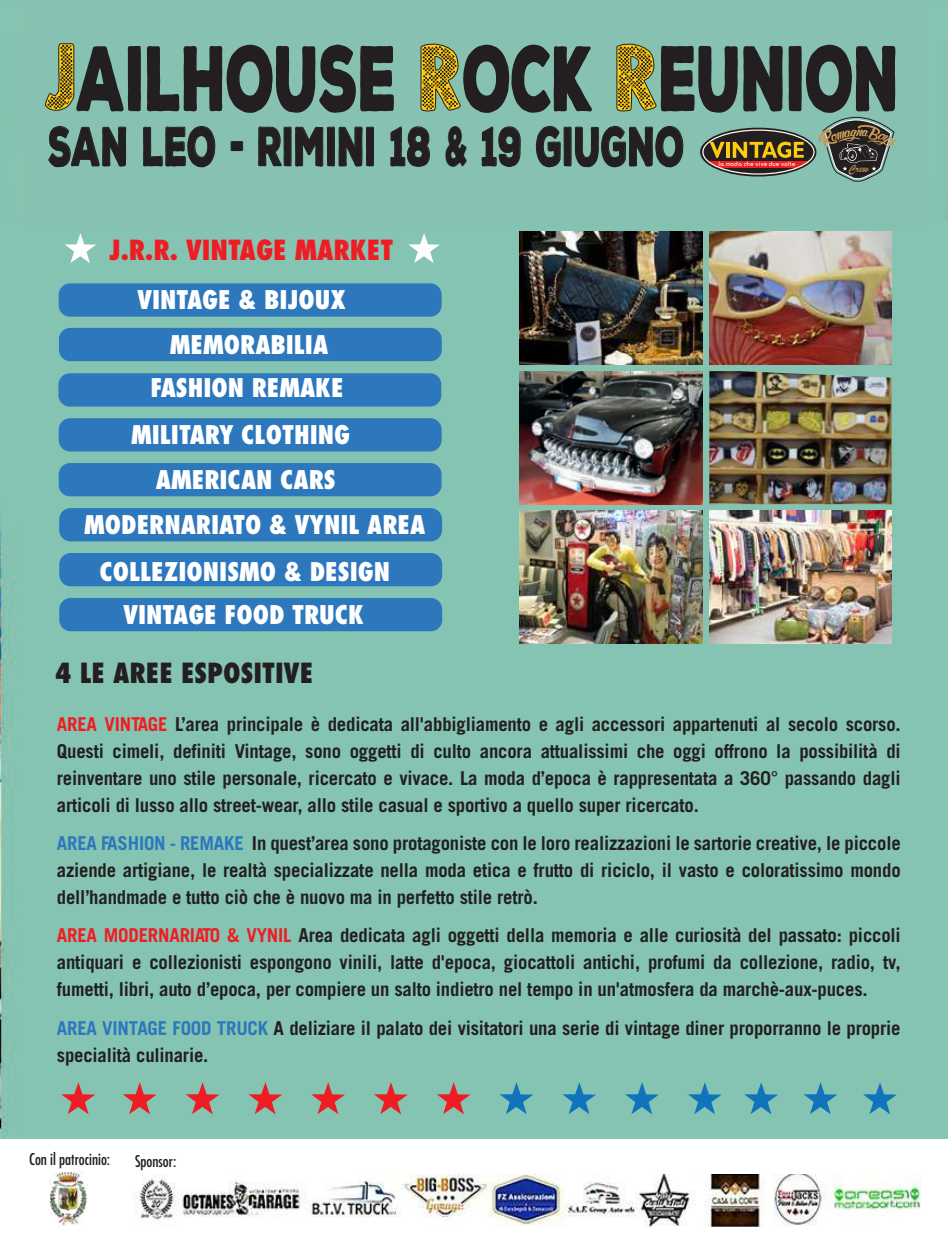
<style>
.page{position:relative;width:948px;height:1238px;background:#fff}
.page>*{position:absolute;margin:0;border:0;box-sizing:border-box;transform-origin:0 0}
.t1{font:900 87.75px "Nexa Rust Sans";color:#231f20;scale:.63 1}
.t2{font:900 53.1px "Nexa Rust Sans";color:#231f20;scale:.63 1}
.t3{font:800 condensed 27px "Futura";color:#ee1d23}
.t4{font:800 condensed 27px "Futura";color:#231f20}
.t5{font:800 condensed 24.97px/45px "Futura";color:#fff}
.t6{font:700 19.12px/27px "Trade Gothic";letter-spacing:-.01em;color:#231f20;text-align:justify}
.t7{font:condensed 15.75px "Futura";color:#231f20}
.t8{font:12.15px "Brush Script";color:#c69953}
.t9{font:500 6.3px "Ronda";color:#fcf6e4}
.s1{font-family:"Vintage Display";font-weight:400;font-size:65.25px;color:#fecc0e}
.s2{font-family:"Heavitas";font-weight:400}
.s3{color:#ee1d23}
.s4{color:#2d77bd}
</style>
<div class="page">
<div style="left:0;top:0;width:947px;height:1138px;background:#85c4b2"></div>
<svg style="left:123px;top:1082px;width:34px;height:32px"></svg>
<svg style="left:185px;top:1082px;width:34px;height:32px"></svg>
<svg style="left:61px;top:1082px;width:34px;height:32px"></svg>
<svg style="left:248px;top:1082px;width:34px;height:32px"></svg>
<svg style="left:311px;top:1082px;width:34px;height:32px"></svg>
<svg style="left:374px;top:1082px;width:33px;height:32px"></svg>
<svg style="left:436px;top:1082px;width:34px;height:32px"></svg>
<svg style="left:499px;top:1082px;width:34px;height:32px"></svg>
<svg style="left:562px;top:1082px;width:34px;height:32px"></svg>
<svg style="left:625px;top:1082px;width:33px;height:32px"></svg>
<svg style="left:687px;top:1082px;width:34px;height:32px"></svg>
<svg style="left:744px;top:1082px;width:33px;height:32px"></svg>
<svg style="left:803px;top:1082px;width:34px;height:32px"></svg>
<svg style="left:862px;top:1082px;width:34px;height:32px"></svg>
<div style="left:59px;top:283px;width:382px;height:34px;background:#2d77bd;border-radius:11px"></div>
<div style="left:59px;top:328px;width:382px;height:33px;background:#2d77bd;border-radius:11px"></div>
<div style="left:58px;top:373px;width:383px;height:33px;background:#2d77bd;border-radius:11px"></div>
<div style="left:59px;top:418px;width:382px;height:33px;background:#2d77bd;border-radius:11px"></div>
<div style="left:59px;top:553px;width:383px;height:33px;background:#2d77bd;border-radius:11px"></div>
<div style="left:59px;top:598px;width:383px;height:33px;background:#2d77bd;border-radius:11px"></div>
<div style="left:59px;top:508px;width:383px;height:33px;background:#2d77bd;border-radius:11px"></div>
<div style="left:59px;top:463px;width:382px;height:33px;background:#2d77bd;border-radius:11px"></div>
<img style="left:520px;top:371px;width:182px;height:133px">
<img style="left:520px;top:510px;width:182px;height:133px">
<img style="left:520px;top:232px;width:182px;height:133px">
<img style="left:709px;top:371px;width:182px;height:133px">
<img style="left:709px;top:510px;width:182px;height:133px">
<img style="left:709px;top:232px;width:182px;height:133px">
<svg style="left:45px;top:0;width:852px;height:207px;background:#7eb0a2"></svg>
<svg style="left:64px;top:233px;width:32px;height:30px"></svg>
<svg style="left:408px;top:233px;width:31px;height:30px"></svg>
<img style="left:135px;top:1174px;width:786px;height:53px">
<img style="left:49px;top:1171px;width:39px;height:55px">
<h1 class="t1" style="left:44px;top:19px;width:1359px"><span class="s1">J</span>AILHOUSE <span class="s1">R</span>OCK <span class="s1">R</span>EUNION</h1>
<h2 class="t2" style="left:48px;top:111px;width:1011px">SAN LEO <span class="s2">-</span> RIMINI 18 <span class="s2">&amp;</span> 19 GIUGNO</h2>
<p class="t9" style="left:718px;top:160px;width:78px">la moda che vive due volte</p>
<p class="t8" style="left:847px;top:161px;width:22px;rotate:-4deg">Crew</p>
<h3 class="t3" style="left:109px;top:233px;width:285px">J.R.R. VINTAGE MARKET</h3>
<h3 class="t5" style="left:170px;top:277px;width:177px;text-indent:-33px">VINTAGE &amp; BIJOUX<br>MEMORABILIA</h3>
<h3 class="t5" style="left:150px;top:365px;width:195px">FASHION REMAKE</h3>
<h3 class="t5" style="left:131px;top:412px;width:220px">MILITARY CLOTHING</h3>
<h3 class="t5" style="left:156px;top:457px;width:181px">AMERICAN CARS</h3>
<h3 class="t5" style="left:84px;top:502px;width:342px">MODERNARIATO &amp; VYNIL AREA</h3>
<h3 class="t5" style="left:99px;top:549px;width:292px;line-height:43.6px;text-align:center">COLLEZIONISMO &amp; DESIGN<br>VINTAGE FOOD TRUCK</h3>
<h3 class="t4" style="left:55px;top:655px;width:259px">4 LE AREE ESPOSITIVE</h3>
<p class="t6" style="left:57px;top:710px;width:845px"><span class="s3">AREA VINTAGE</span> L’area principale è dedicata all'abbigliamento e agli accessori appartenuti al secolo scorso.<br>Questi cimeli, definiti Vintage, sono oggetti di culto ancora attualissimi che oggi offrono la possibilità di reinventare uno stile personale, ricercato e vivace. La moda d’epoca è rappresentata a 360° passando dagli articoli di lusso allo street-wear, allo stile casual e sportivo a quello super ricercato.</p>
<p class="t6" style="left:57px;top:829px;width:845px"><span class="s4">AREA FASHION - REMAKE</span> In quest’area sono protagoniste con le loro realizzazioni le sartorie creative, le piccole aziende artigiane, le realtà specializzate nella moda etica e frutto di riciclo, il vasto e coloratissimo mondo dell’handmade e tutto ciò che è nuovo ma in perfetto stile retrò.</p>
<p class="t6" style="left:57px;top:921px;width:845px"><span class="s3">AREA MODERNARIATO &amp; VYNIL</span> Area dedicata agli oggetti della memoria e alle curiosità del passato: piccoli antiquari e collezionisti espongono vinili, latte d'epoca, giocattoli antichi, profumi da collezione, radio, tv, fumetti, libri, auto d’epoca, per compiere un salto indietro nel tempo in un'atmosfera da marchè-aux-puces.</p>
<p class="t6" style="left:57px;top:1014px;width:844px"><span class="s4">AREA VINTAGE FOOD TRUCK</span> A deliziare il palato dei visitatori una serie di vintage diner proporranno le proprie specialità culinarie.</p>
<p class="t7" style="left:29px;top:1150px;width:82px">Con il patrocinio:</p>
<p class="t7" style="left:135px;top:1152px;width:43px">Sponsor:</p>
</div>
